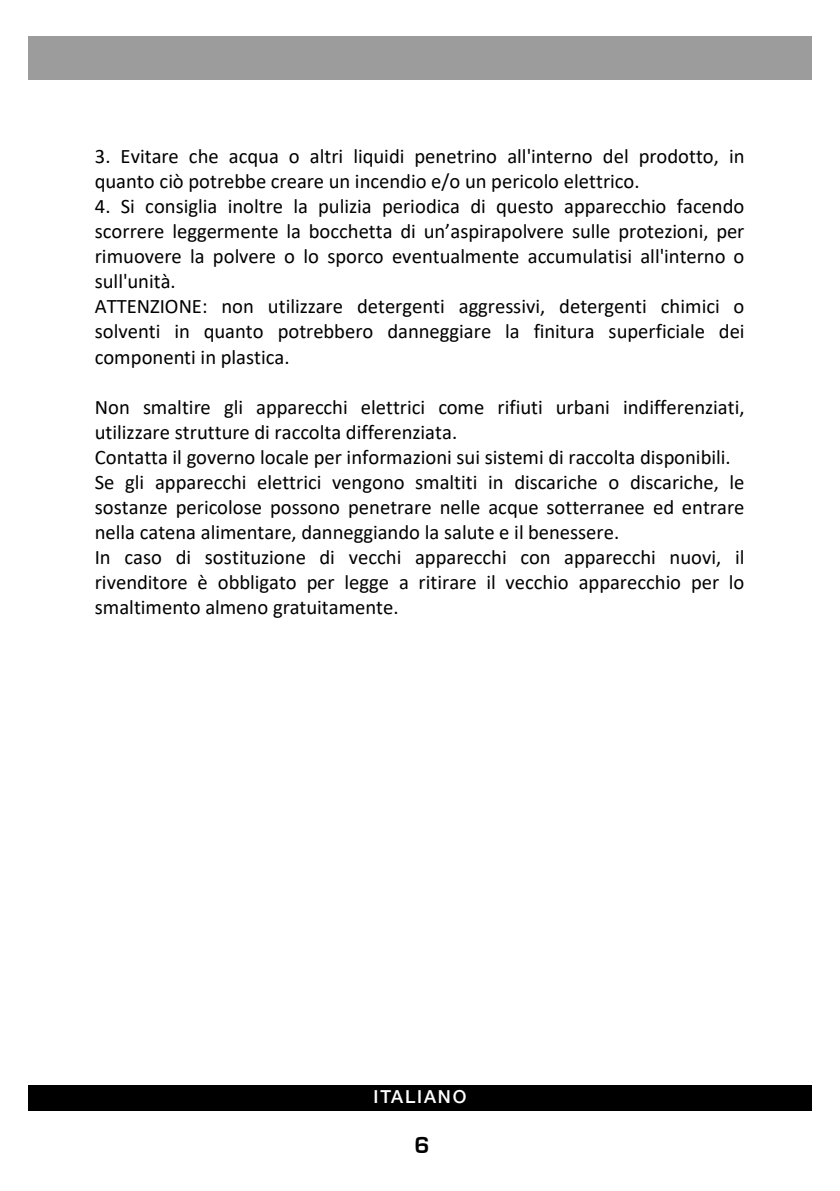
<style>
.page{position:relative;width:840px;height:1191px;background:#fff}
.page>*{position:absolute;margin:0;border:0;box-sizing:border-box;transform-origin:0 0}
.t1{font:700 24px "Eurostile";color:#000}
.t2{font:20.6px/25px "Calibri";color:#000}
.t3{font:500 18px "Helvetica Neue LT Pro";letter-spacing:.1em;color:#fff}
</style>
<div class="page">
<div style="left:28px;top:1085px;width:783px;height:25px;background:#000"></div>
<div style="left:28px;top:36px;width:783px;height:43px;background:#9c9c9c"></div>
<p class="t2" style="left:95px;top:143px;width:650px">3. Evitare che acqua o altri liquidi penetrino all'interno del prodotto, in quanto ciò potrebbe creare un incendio e/o un pericolo elettrico.</p>
<p class="t2" style="left:95px;top:193px;width:651px">4. Si consiglia inoltre la pulizia periodica di questo apparecchio facendo scorrere leggermente la bocchetta di un’aspirapolvere sulle protezioni, per rimuovere la polvere o lo sporco eventualmente accumulatisi all'interno o sull'unità.<br>ATTENZIONE: non utilizzare detergenti aggressivi, detergenti chimici o solventi in quanto potrebbero danneggiare la finitura superficiale dei componenti in plastica.</p>
<p class="t2" style="left:95px;top:394px;width:651px">Non smaltire gli apparecchi elettrici come rifiuti urbani indifferenziati, utilizzare strutture di raccolta differenziata.<br>Contatta il governo locale per informazioni sui sistemi di raccolta disponibili.<br>Se gli apparecchi elettrici vengono smaltiti in discariche o discariche, le sostanze pericolose possono penetrare nelle acque sotterranee ed entrare nella catena alimentare, danneggiando la salute e il benessere.<br>In caso di sostituzione di vecchi apparecchi con apparecchi nuovi, il rivenditore è obbligato per legge a ritirare il vecchio apparecchio per lo smaltimento almeno gratuitamente.</p>
<p class="t3" style="left:373px;top:1085px;width:94px">ITALIANO</p>
<p class="t1" style="left:414px;top:1132px;width:17px">6</p>
</div>
